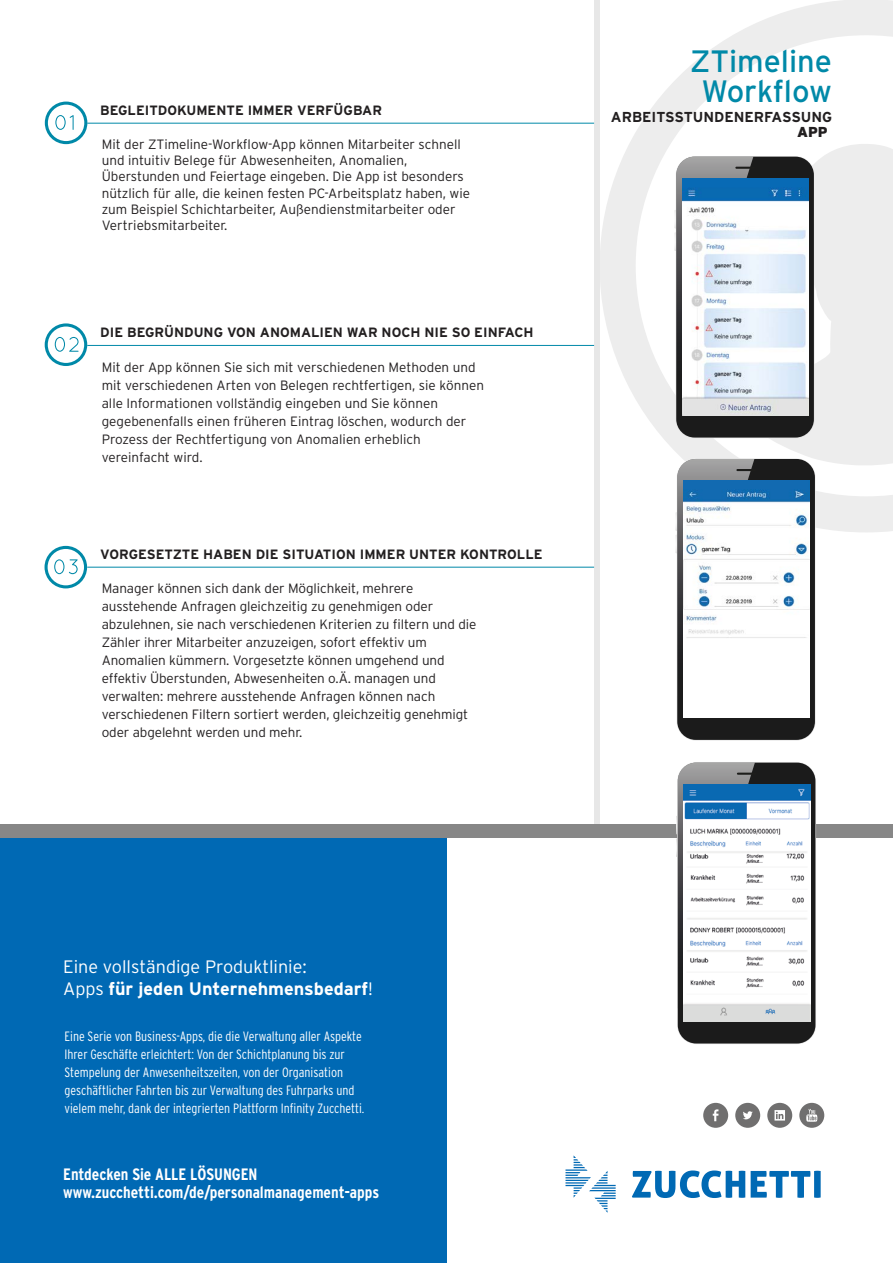
<style>
.page{position:relative;width:893px;height:1263px;background:#fff}
.page>*{position:absolute;margin:0;border:0;box-sizing:border-box;transform-origin:0 0}
.t1{font:30.9px/30px "Interstate";color:#0089a8;text-align:center}
.t2{font:300 18px/21.6px "Interstate";color:#fff}
.t3{font:700 16.5px/18px "Interstate Condensed";color:#fff}
.t4{font:700 14.4px "Interstate";color:#221f20}
.t5{font:900 14.4px "Interstate";color:#221f20}
.t6{font:300 13.5px/18px "Interstate";letter-spacing:-.005em;color:#221f20}
.t7{font:300 13.5px/18px "Interstate Condensed";color:#fff}
.t8{font:700 13.5px "Interstate";color:#221f20}
.s1{font-weight:700}
</style>
<div class="page">
<svg style="left:600px;top:0;width:293px;height:532px"></svg>
<div style="left:594px;top:0;width:5px;height:831px;background:#e7e7e7"></div>
<div style="left:0;top:832px;width:446px;height:431px;background:#0069b4"></div>
<div style="left:0;top:824px;width:893px;height:13px;background:#878787"></div>
<svg style="left:632px;top:1170px;width:113px;height:28px"></svg>
<svg style="left:751px;top:1171px;width:70px;height:27px"></svg>
<svg style="left:565px;top:1155px;width:51px;height:58px"></svg>
<svg style="left:45px;top:102px;width:42px;height:42px"></svg>
<svg style="left:45px;top:323px;width:42px;height:43px"></svg>
<svg style="left:676px;top:762px;width:140px;height:282px"></svg>
<svg style="left:676px;top:458px;width:139px;height:282px"></svg>
<hr style="left:736px;top:469px;width:20px;height:2px;background:#1d1d1b">
<svg style="left:675px;top:156px;width:139px;height:282px"></svg>
<hr style="left:735px;top:167px;width:20px;height:2px;background:#1d1d1b">
<svg style="left:45px;top:546px;width:42px;height:42px"></svg>
<div style="left:703px;top:1103px;width:25px;height:25px;background:#706f6f;border-radius:50%"></div>
<svg style="left:713px;top:1109px;width:5px;height:12px"></svg>
<div style="left:735px;top:1103px;width:25px;height:25px;background:#706f6f;border-radius:50%"></div>
<svg style="left:743px;top:1111px;width:10px;height:8px"></svg>
<div style="left:767px;top:1103px;width:25px;height:25px;background:#706f6f;border-radius:50%"></div>
<svg style="left:774px;top:1110px;width:11px;height:10px"></svg>
<div style="left:799px;top:1103px;width:25px;height:25px;background:#706f6f;border-radius:50%"></div>
<svg style="left:806px;top:1109px;width:11px;height:13px"></svg>
<hr style="left:87px;top:123px;width:507px;height:1px;background:#0089a8">
<hr style="left:87px;top:345px;width:507px;height:1px;background:#0089a8">
<hr style="left:87px;top:567px;width:507px;height:1px;background:#0089a8">
<img style="left:682px;top:179px;width:126px;height:236px">
<img style="left:683px;top:481px;width:126px;height:224px">
<img style="left:683px;top:785px;width:127px;height:237px">
<p class="t8" style="left:100px;top:102px;width:283px">BEGLEITDOKUMENTE IMMER VERFÜGBAR</p>
<p class="t6" style="left:102px;top:136px;width:370px;line-height:16.2px">Mit der ZTimeline-Workflow-App können Mitarbeiter schnell und intuitiv Belege für Abwesenheiten, Anomalien, Überstunden und Feiertage eingeben. Die App ist besonders nützlich für alle, die keinen festen PC-Arbeitsplatz haben, wie zum Beispiel Schichtarbeiter, Außendienstmitarbeiter oder Vertriebsmitarbeiter.</p>
<p class="t8" style="left:100px;top:325px;width:435px">DIE BEGRÜNDUNG VON ANOMALIEN WAR NOCH NIE SO EINFACH</p>
<p class="t6" style="left:102px;top:358px;width:384px">Mit der App können Sie sich mit verschiedenen Methoden und mit verschiedenen Arten von Belegen rechtfertigen, sie können alle Informationen vollständig eingeben und Sie können gegebenenfalls einen früheren Eintrag löschen, wodurch der Prozess der Rechtfertigung von Anomalien erheblich vereinfacht wird.</p>
<p class="t8" style="left:100px;top:547px;width:444px">VORGESETZTE HABEN DIE SITUATION IMMER UNTER KONTROLLE</p>
<p class="t6" style="left:102px;top:579px;width:376px">Manager können sich dank der Möglichkeit, mehrere ausstehende Anfragen gleichzeitig zu genehmigen oder abzulehnen, sie nach verschiedenen Kriterien zu filtern und die Zähler ihrer Mitarbeiter anzuzeigen, sofort effektiv um Anomalien kümmern. Vorgesetzte können umgehend und effektiv Überstunden, Abwesenheiten o.Ä. managen und verwalten: mehrere ausstehende Anfragen können nach verschiedenen Filtern sortiert werden, gleichzeitig genehmigt oder abgelehnt werden und mehr.</p>
<h1 class="t1" style="left:690px;top:45px;width:143px">ZTimeline<br>Workflow</h1>
<p class="t4" style="left:611px;top:108px;width:223px">ARBEITSSTUNDENERFASSUNG</p>
<p class="t5" style="left:797px;top:123px;width:32px">APP</p>
<h2 class="t2" style="left:63px;top:956px;width:311px">Eine vollständige Produktlinie:<br>Apps <span class="s1">für jeden Unternehmensbedarf</span>!</h2>
<p class="t7" style="left:65px;top:1027px;width:301px">Eine Serie von Business-Apps, die die Verwaltung aller Aspekte Ihrer Geschäfte erleichtert: Von der Schichtplanung bis zur Stempelung der Anwesenheitszeiten, von der Organisation geschäftlicher Fahrten bis zur Verwaltung des Fuhrparks und vielem mehr, dank der integrierten Plattform Infinity Zucchetti.</p>
<p class="t3" style="left:63px;top:1165px;width:317px">Entdecken Sie ALLE LÖSUNGEN www.zucchetti.com/de/personalmanagement-apps</p>
</div>
